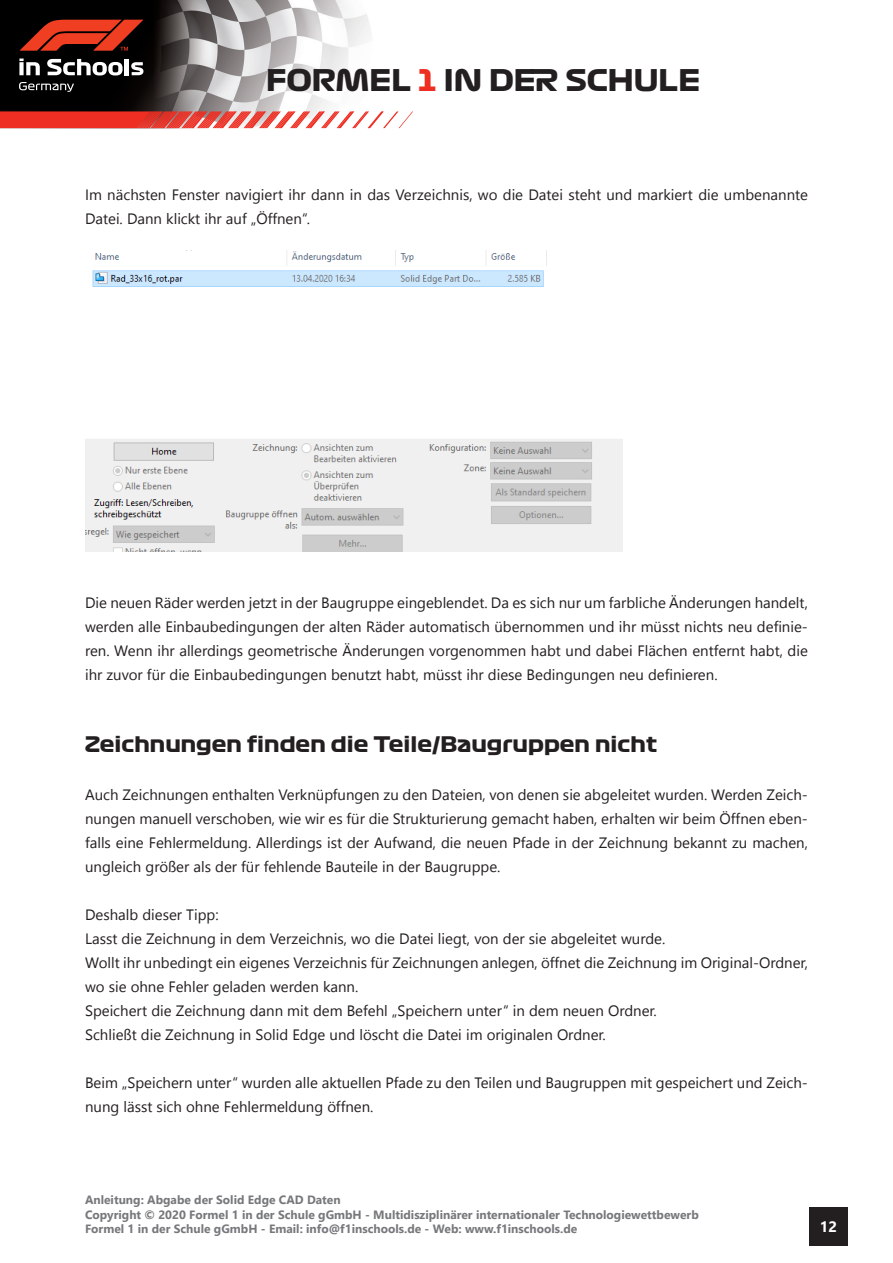
<style>
.page{position:relative;width:893px;height:1263px;background:#fff}
.page>*{position:absolute;margin:0;border:0;box-sizing:border-box;transform-origin:0 0}
.t1{font:29.25px "Formula 1 Display Bold";color:#231f20}
.Überschrift{font:21px "Formula 1 Display Bold";color:#231f20}
.Text{font:15px/24px "Nirmala UI";color:#231f20}
.t2{font:700 15px "Nirmala UI";color:#fff}
.t3{font:700 12px/14.4px "Nirmala UI";color:#76787b}
.s1{color:#ee2e22}
</style>
<div class="page">
<div style="left:809px;top:1207px;width:39px;height:38px;background:#231f20"></div>
<img style="left:0;top:0;width:371px;height:111px">
<svg style="left:0;top:111px;width:413px;height:17px"></svg>
<svg style="left:19px;top:20px;width:124px;height:31px;background:#952615"></svg>
<svg style="left:19px;top:58px;width:21px;height:17px"></svg>
<svg style="left:47px;top:59px;width:76px;height:16px"></svg>
<hr style="left:125px;top:59px;width:4px;height:16px;background:#fff">
<svg style="left:131px;top:62px;width:12px;height:13px"></svg>
<svg style="left:19px;top:82px;width:55px;height:10px"></svg>
<img style="left:85px;top:250px;width:537px;height:302px">
<h1 class="t1" style="left:266px;top:61px;width:436px">FORMEL <span class="s1">1</span> IN DER SCHULE</h1>
<p class="Text" style="left:85px;top:182px;width:724px">Im nächsten Fenster navigiert ihr dann in das Verzeichnis, wo die Datei steht und markiert die umbenannte<br>Datei. Dann klickt ihr auf „Öffnen“.</p>
<p class="Text" style="left:85px;top:590px;width:724px;text-align:justify">Die neuen Räder werden jetzt in der Baugruppe eingeblendet. Da es sich nur um farbliche Änderungen handelt, werden alle Einbaubedingungen der alten Räder automatisch übernommen und ihr müsst nichts neu definie&shy;ren. Wenn ihr allerdings geometrische Änderungen vorgenommen habt und dabei Flächen entfernt habt, die ihr zuvor für die Einbaubedingungen benutzt habt, müsst ihr diese Bedingungen neu definieren.</p>
<p class="Überschrift" style="left:85px;top:731px;width:574px">Zeichnungen finden die Teile/Baugruppen nicht</p>
<p class="Text" style="left:85px;top:782px;width:724px;text-align:justify">Auch Zeichnungen enthalten Verknüpfungen zu den Dateien, von denen sie abgeleitet wurden. Werden Zeich&shy;nungen manuell verschoben, wie wir es für die Strukturierung gemacht haben, erhalten wir beim Öffnen eben&shy;falls eine Fehlermeldung. Allerdings ist der Aufwand, die neuen Pfade in der Zeichnung bekannt zu machen, ungleich größer als der für fehlende Bauteile in der Baugruppe.</p>
<p class="Text" style="left:85px;top:902px;width:135px">Deshalb dieser Tipp:</p>
<p class="Text" style="left:85px;top:926px;width:582px">Lasst die Zeichnung in dem Verzeichnis, wo die Datei liegt, von der sie abgeleitet wurde.</p>
<p class="Text" style="left:85px;top:950px;width:724px">Wollt ihr unbedingt ein eigenes Verzeichnis für Zeichnungen anlegen, öffnet die Zeichnung im Original-Ordner, wo sie ohne Fehler geladen werden kann.</p>
<p class="Text" style="left:85px;top:998px;width:573px">Speichert die Zeichnung dann mit dem Befehl „Speichern unter“ in dem neuen Ordner.</p>
<p class="Text" style="left:85px;top:1022px;width:522px">Schließt die Zeichnung in Solid Edge und löscht die Datei im originalen Ordner.</p>
<p class="Text" style="left:85px;top:1070px;width:724px">Beim „Speichern unter“ wurden alle aktuellen Pfade zu den Teilen und Baugruppen mit gespeichert und Zeich&shy;nung lässt sich ohne Fehlermeldung öffnen.</p>
<p class="t3" style="left:85px;top:1192px;width:615px">Anleitung: Abgabe der Solid Edge CAD Daten<br>Copyright © 2020 Formel 1 in der Schule gGmbH - Multidisziplinärer internationaler Technologiewettbewerb<br>Formel 1 in der Schule gGmbH - Email: info@f1inschools.de - Web: www.f1inschools.de</p>
<p class="t2" style="left:820px;top:1214px;width:19px">12</p>
</div>
